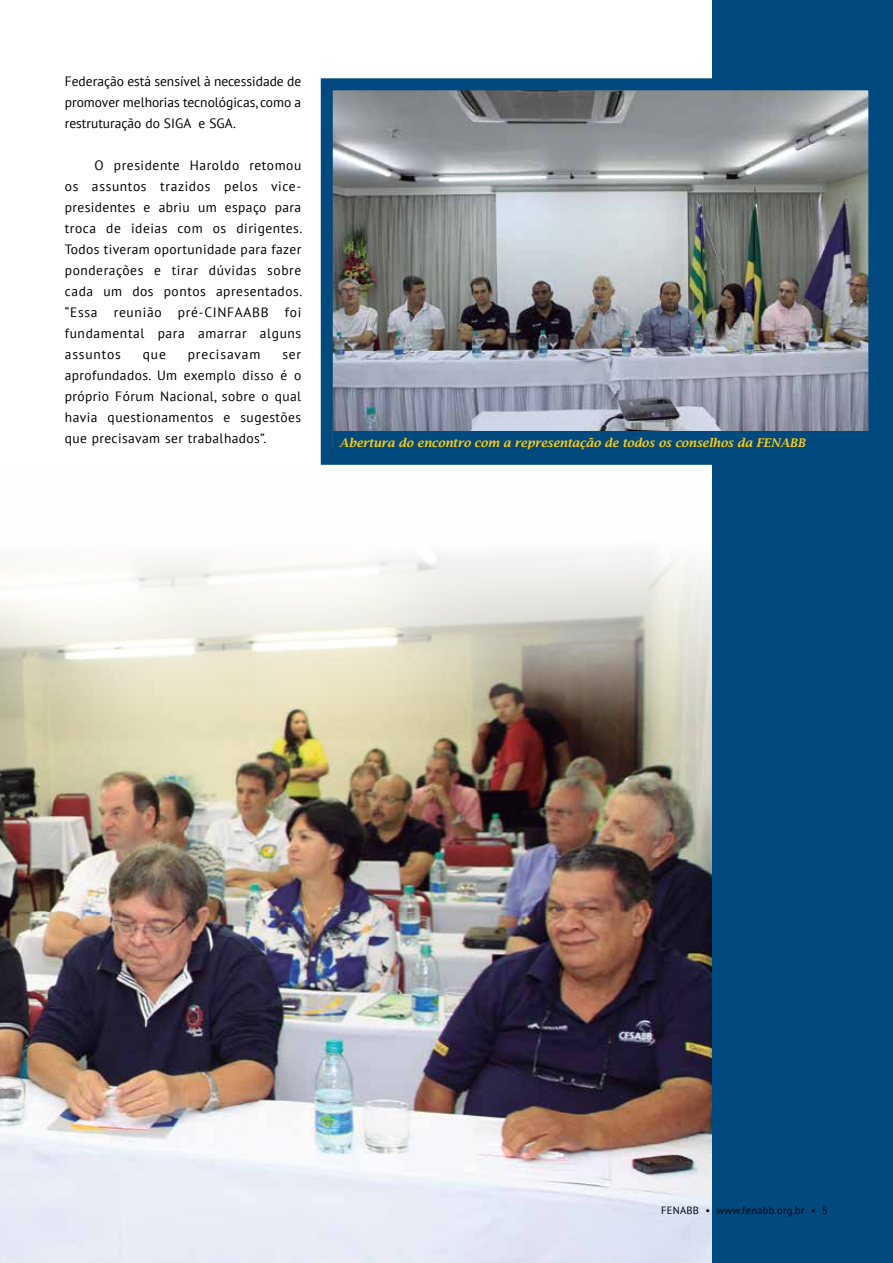
<style>
.page{position:relative;width:893px;height:1263px;background:#fff}
.page>*{position:absolute;margin:0;border:0;box-sizing:border-box;transform-origin:0 0}
.t1{font:13.5px/21px "PT Sans";letter-spacing:.035em;color:#000;text-align:justify}
.t2{font:13.5px "PT Sans";letter-spacing:.065em;color:#000}
.t3{font:italic 600 12px "Lucida Bright";color:#ffcb05}
.t4{font:10.5px "PT Sans";letter-spacing:.025em;color:#000}
</style>
<div class="page">
<img style="left:0;top:465px;width:713px;height:798px">
<div style="left:713px;top:0;width:180px;height:1263px;background:#004a80"></div>
<img style="left:334px;top:91px;width:533px;height:340px">
<div style="left:321px;top:78px;width:559px;height:387px;border:12px solid #004a80"></div>
<div style="left:333px;top:431px;width:535px;height:25px;background:#004a80"></div>
<p class="t1" style="left:65px;top:70px;width:238px">Federação está sensível à necessidade de promover melhorias tecnológicas, como a restruturação do SIGA e SGA.</p>
<p class="t1" style="left:65px;top:154px;width:239px;text-indent:30px">O presidente Haroldo retomou os assuntos trazidos pelos vice&shy;presidentes e abriu um espaço para troca de ideias com os dirigentes.<br>Todos tiveram oportunidade para fazer ponderações e tirar dúvidas sobre cada um dos pontos apresentados. “Essa reunião pré-CINFAABB foi fundamental para amarrar alguns assuntos</p>
<p class="t1" style="left:143px;top:344px;width:25px">que</p>
<p class="t2" style="left:188px;top:346px;width:74px">precisavam</p>
<p class="t1" style="left:65px;top:344px;width:238px;text-indent:218px">ser aprofundados. Um exemplo disso é o próprio Fórum Nacional, sobre o qual havia questionamentos e sugestões que precisavam ser trabalhados”.</p>
<p class="t3" style="left:340px;top:436px;width:467px">Abertura do encontro com a representação de todos os conselhos da FENABB</p>
<p class="t4" style="left:661px;top:1203px;width:168px">FENABB • www.fenabb.org.br • 5</p>
</div>
